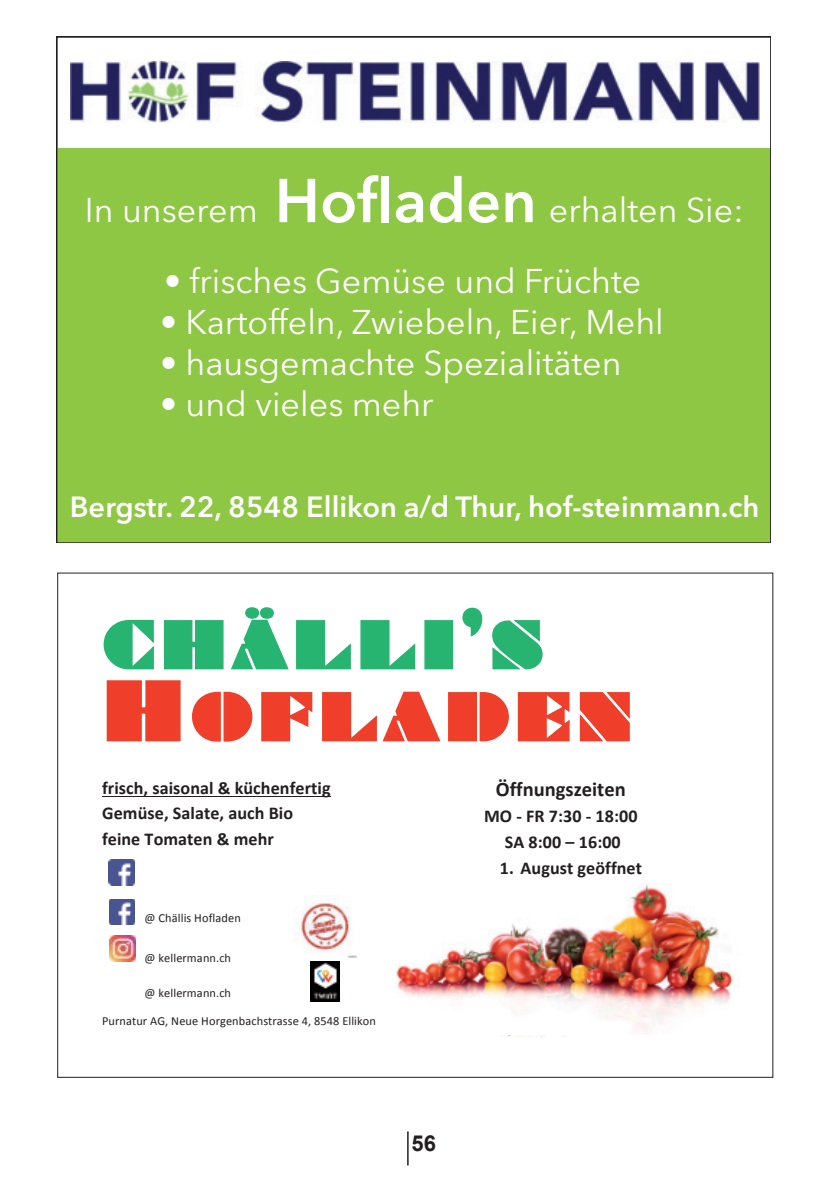
<style>
.page{position:relative;width:840px;height:1191px;background:#fff}
.page>*{position:absolute;margin:0;border:0;box-sizing:border-box;transform-origin:0 0}
.t1{font:34px "Avenir Next LT Pro";color:#fff}
.t2{font:600 29px "Avenir Next LT Pro";color:#fff}
.t3{font:700 22px "Arial";color:#231f20}
.t4{font:700 20.6px "Calibri";color:#231f20}
.t5{font:700 18px/25.6px "Calibri";letter-spacing:.005em;color:#231f20}
.t6{font:12.4px "Calibri";letter-spacing:.01em;color:#231f20}
.s1{font-weight:600;font-size:61.2px}
</style>
<div class="page">
<hr style="left:407px;top:1131px;width:1px;height:34px;background:#231f20">
<img style="left:71px;top:62px;width:688px;height:61px">
<div style="left:58px;top:148px;width:712px;height:395px;background:#8ec743"></div>
<img style="left:501px;top:1035px;width:63px;height:3px">
<img style="left:310px;top:961px;width:29px;height:41px">
<img style="left:301px;top:895px;width:55px;height:63px">
<img style="left:396px;top:883px;width:338px;height:148px">
<svg style="left:103px;top:607px;width:350px;height:63px"></svg>
<svg style="left:462px;top:607px;width:20px;height:30px"></svg>
<svg style="left:492px;top:620px;width:51px;height:50px;background:#4cc189"></svg>
<svg style="left:106px;top:680px;width:75px;height:62px;background:#f04b39"></svg>
<svg style="left:192px;top:691px;width:378px;height:51px"></svg>
<svg style="left:579px;top:692px;width:51px;height:50px;background:#f05442"></svg>
<hr style="left:102px;top:796px;width:228px;height:1px;background:#231f20">
<img style="left:109px;top:859px;width:26px;height:26px">
<img style="left:110px;top:936px;width:26px;height:25px">
<img style="left:109px;top:899px;width:26px;height:26px">
<div style="left:545px;top:1032px;width:15px;height:11px;background:#fff"></div>
<p class="t1" style="left:85px;top:196px;width:659px">In unserem <span class="s1">Hofladen</span> erhalten Sie:</p>
<p class="t1" style="left:164px;top:267px;width:478px">• frisches Gemüse und Früchte</p>
<p class="t1" style="left:160px;top:308px;width:505px">• Kartoffeln, Zwiebeln, Eier, Mehl</p>
<p class="t1" style="left:160px;top:349px;width:462px">• hausgemachte Spezialitäten</p>
<p class="t1" style="left:160px;top:389px;width:275px">• und vieles mehr</p>
<p class="t2" style="left:70px;top:494px;width:690px">Bergstr. 22, 8548 Ellikon a/d Thur, hof-steinmann.ch</p>
<p class="t5" style="left:102px;top:775px;width:230px">frisch, saisonal &amp; küchenfertig<br>Gemüse, Salate, auch Bio feine Tomaten &amp; mehr</p>
<p class="t4" style="left:495px;top:775px;width:131px">Öffnungszeiten</p>
<p class="t5" style="left:483px;top:803px;width:155px;text-align:center">MO --‐ FR 7:30 --‐ 18:00<br>SA 8:00 – 16:00</p>
<p class="t5" style="left:499px;top:855px;width:143px">1. August geöffnet</p>
<p class="t6" style="left:144px;top:910px;width:98px">@ Chällis Hofladen</p>
<p class="t6" style="left:144px;top:949px;width:88px">@ kellermann.ch</p>
<p class="t6" style="left:144px;top:985px;width:88px">@ kellermann.ch</p>
<p class="t6" style="left:102px;top:1013px;width:275px">Purnatur AG, Neue Horgenbachstrasse 4, 8548 Ellikon</p>
<p class="t3" style="left:411px;top:1129px;width:25px">56</p>
</div>
